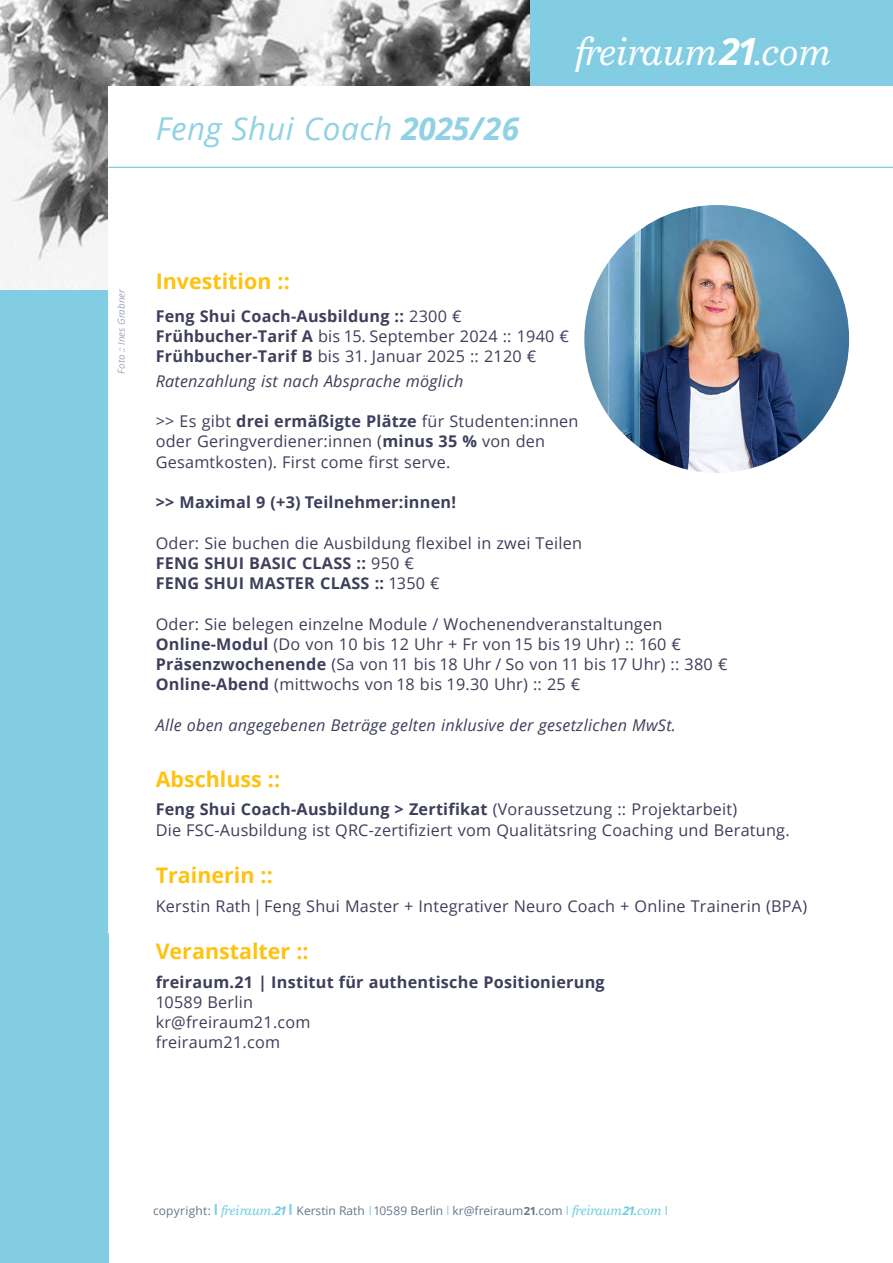
<style>
.page{position:relative;width:893px;height:1263px;background:#fff}
.page>*{position:absolute;margin:0;border:0;box-sizing:border-box;transform-origin:0 0}
.t1{font:italic 38.25px "Bressay";color:#fff}
.t2{font:italic 31.5px "Open Sans";letter-spacing:.02em;color:#90d2e4}
.t3{font:700 21.45px "Open Sans";color:#fec210}
.t4{font:16.2px/20.2px "Open Sans";letter-spacing:.015em;color:#3d3f5b}
.t5{font:700 16.2px/20.2px "Open Sans";letter-spacing:.015em;color:#3d3f5b}
.t6{font:italic 16.2px "Open Sans";letter-spacing:.015em;color:#3d3f5b}
.t7{font:12px "Open Sans";color:#64758d}
.t8{font:italic 9.75px "Open Sans";color:#9aa5bd}
.s1{font-weight:700}
.s2{font-family:"Open Sans";font-weight:700;font-size:37.5px}
.s3{font-weight:400}
.s4{font-family:"Arial";font-weight:700;font-size:15.3px;color:#83cde2}
.s5{font-family:"Bressay";font-style:italic;font-size:13.5px;color:#6dcde3}
.s6{font-weight:700;font-style:italic;color:#6dcde3}
.s7{color:#83cde2}
.s8{font-weight:700;font-size:11.25px}
.s9{color:#6dcde3}
</style>
<div class="page">
<div style="left:0;top:264px;width:108px;height:999px;background:#83cde2"></div>
<img style="left:0;top:0;width:530px;height:289px">
<div style="left:530px;top:0;width:363px;height:86px;background:#83cde2"></div>
<div style="left:108px;top:86px;width:785px;height:846px;background:#fff"></div>
<hr style="left:108px;top:167px;width:785px;height:1px;background:#65c3d7">
<img style="left:584px;top:205px;width:265px;height:268px">
<h2 class="t2" style="left:156px;top:107px;width:365px">Feng Shui Coach <span class="s1">2025/26</span></h2>
<h1 class="t1" style="left:574px;top:29px;width:258px">freiraum<span class="s2">21</span>.com</h1>
<p class="t8" style="left:114px;top:374px;width:86px;rotate:-90deg">Foto :: Ines Grabner</p>
<h3 class="t3" style="left:156px;top:266px;width:136px">Investition ::</h3>
<p class="t5" style="left:156px;top:305px;width:415px">Feng Shui Coach-Ausbildung :: <span class="s3">2300 €<br></span>Frühbucher-Tarif A <span class="s3">bis 15. September 2024 :: 1940 €<br></span>Frühbucher-Tarif B <span class="s3">bis 31. Januar 2025 :: 2120 €</span></p>
<p class="t6" style="left:156px;top:370px;width:309px">Ratenzahlung ist nach Absprache möglich</p>
<p class="t4" style="left:156px;top:411px;width:424px">&gt;&gt; Es gibt <span class="s1">drei ermäßigte Plätze</span> für Studenten:innen oder Geringverdiener:innen (<span class="s1">minus 35 %</span> von den<br>Gesamtkosten). First come first serve.</p>
<p class="t5" style="left:156px;top:492px;width:302px">&gt;&gt; Maximal 9 (+3) Teilnehmer:innen!</p>
<p class="t4" style="left:156px;top:532px;width:428px">Oder: Sie buchen die Ausbildung flexibel in zwei Teilen<br><span class="s1">FENG SHUI BASIC CLASS ::</span> 950 €<br><span class="s1">FENG SHUI MASTER CLASS ::</span> 1350 €</p>
<p class="t4" style="left:156px;top:613px;width:573px">Oder: Sie belegen einzelne Module / Wochenendveranstaltungen <span class="s1">Online-Modul</span> (Do von 10 bis 12 Uhr + Fr von 15 bis 19 Uhr) :: 160 € <span class="s1">Präsenzwochenende</span> (Sa von 11 bis 18 Uhr / So von 11 bis 17 Uhr) :: 380 € <span class="s1">Online-Abend</span> (mittwochs von 18 bis 19.30 Uhr) :: 25 €</p>
<p class="t6" style="left:156px;top:714px;width:522px">Alle oben angegebenen Beträge gelten inklusive der gesetzlichen MwSt.</p>
<h3 class="t3" style="left:156px;top:764px;width:126px">Abschluss ::</h3>
<p class="t4" style="left:156px;top:799px;width:635px"><span class="s1">Feng Shui Coach-Ausbildung &gt; Zertifikat</span> (Voraussetzung :: Projektarbeit)<br>Die FSC-Ausbildung ist QRC-zertifiziert vom Qualitätsring Coaching und Beratung.</p>
<h3 class="t3" style="left:156px;top:860px;width:119px">Trainerin ::</h3>
<p class="t4" style="left:156px;top:895px;width:653px">Kerstin Rath|Feng Shui Master + Integrativer Neuro Coach + Online Trainerin (BPA)</p>
<h3 class="t3" style="left:156px;top:936px;width:154px">Veranstalter ::</h3>
<p class="t5" style="left:156px;top:971px;width:450px">freiraum.21 | Institut für authentische Positionierung</p>
<p class="t4" style="left:156px;top:991px;width:156px">10589 Berlin kr@freiraum21.com freiraum21.com</p>
<p class="t7" style="left:153px;top:1202px;width:516px">copyright: <span class="s4">l</span> <span class="s5">freiraum.</span><span class="s6">21</span> <span class="s4">l</span> Kerstin Rath <span class="s7">l</span> 10589 Berlin <span class="s7">l</span> kr@freiraum<span class="s8">21</span>.com <span class="s7">l</span> <span class="s5">freiraum</span><span class="s6">21.</span><span class="s5">com</span> <span class="s9">l</span></p>
</div>
